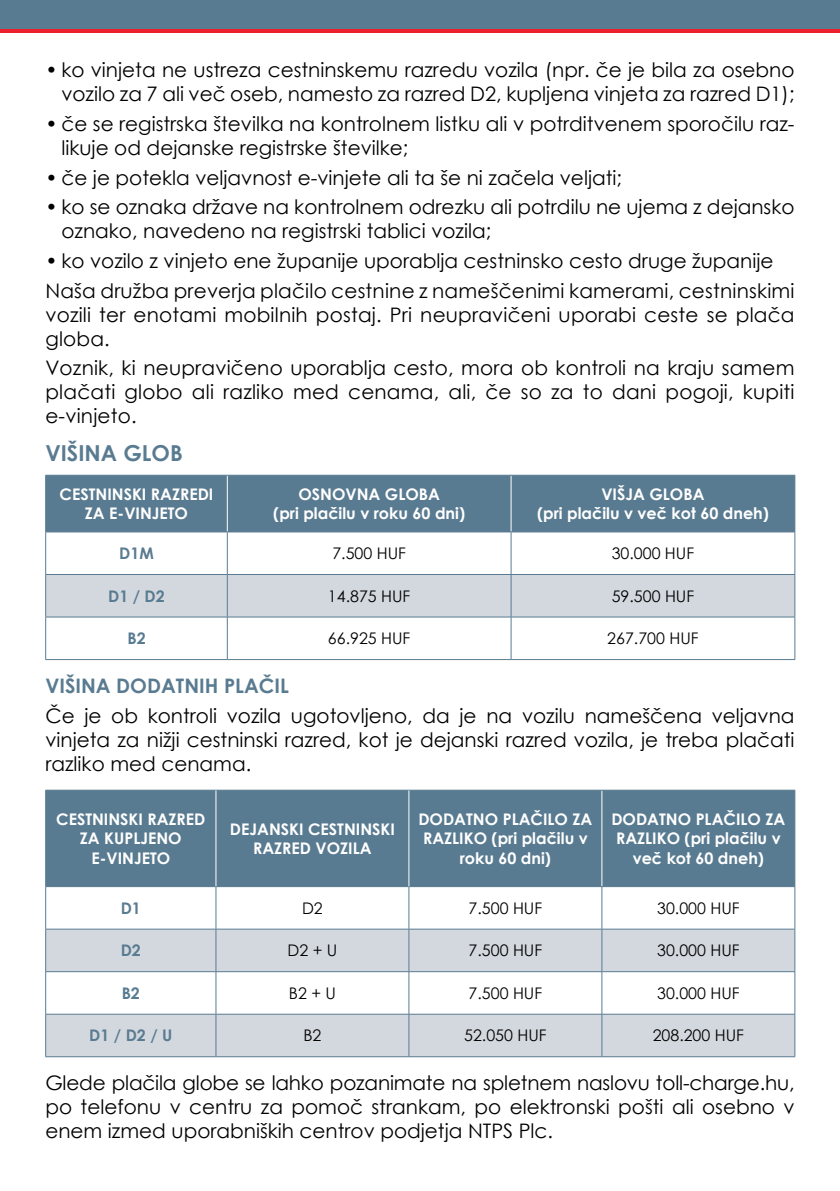
<style>
.page{position:relative;width:840px;height:1191px;background:#fff}
.page>*{position:absolute;margin:0;border:0;box-sizing:border-box;transform-origin:0 0}
.t1{font:700 22px "Century Gothic";color:#597b91}
.t2{font:20px/24px "Century Gothic";color:#000}
.t3{font:700 20px "Century Gothic";color:#597b91}
.t4{font:700 16px/19.2px "Century Gothic";color:#fff;text-align:center}
.t5{font:16px "Century Gothic";color:#000}
.t6{font:700 16px "Century Gothic";color:#597b91}
</style>
<div class="page">
<div style="left:46px;top:476px;width:748px;height:55px;background:#597b91"></div>
<div style="left:46px;top:575px;width:748px;height:41px;background:#d3d8df"></div>
<hr style="left:227px;top:475px;width:1px;height:56px;background:#fff">
<hr style="left:510px;top:475px;width:1px;height:56px;background:#fff">
<hr style="left:45px;top:475px;width:1px;height:56px;background:#597b91">
<hr style="left:45px;top:475px;width:182px;height:1px;background:#597b91">
<hr style="left:227px;top:475px;width:284px;height:1px;background:#597b91">
<hr style="left:511px;top:475px;width:283px;height:1px;background:#597b91">
<hr style="left:794px;top:475px;width:1px;height:56px;background:#597b91">
<hr style="left:45px;top:532px;width:1px;height:42px;background:#597b91">
<hr style="left:45px;top:575px;width:1px;height:42px;background:#597b91">
<hr style="left:45px;top:617px;width:1px;height:42px;background:#597b91">
<hr style="left:45px;top:531px;width:182px;height:1px;background:#597b91">
<hr style="left:227px;top:531px;width:284px;height:1px;background:#597b91">
<hr style="left:511px;top:531px;width:283px;height:1px;background:#597b91">
<hr style="left:227px;top:532px;width:1px;height:42px;background:#597b91">
<hr style="left:510px;top:532px;width:1px;height:42px;background:#597b91">
<hr style="left:794px;top:532px;width:1px;height:42px;background:#597b91">
<hr style="left:227px;top:575px;width:1px;height:42px;background:#597b91">
<hr style="left:510px;top:575px;width:1px;height:42px;background:#597b91">
<hr style="left:794px;top:575px;width:1px;height:42px;background:#597b91">
<hr style="left:227px;top:617px;width:1px;height:42px;background:#597b91">
<hr style="left:510px;top:617px;width:1px;height:42px;background:#597b91">
<hr style="left:794px;top:617px;width:1px;height:42px;background:#597b91">
<hr style="left:45px;top:574px;width:182px;height:1px;background:#597b91">
<hr style="left:227px;top:574px;width:284px;height:1px;background:#597b91">
<hr style="left:511px;top:574px;width:283px;height:1px;background:#597b91">
<hr style="left:45px;top:616px;width:182px;height:1px;background:#597b91">
<hr style="left:227px;top:616px;width:284px;height:1px;background:#597b91">
<hr style="left:511px;top:616px;width:283px;height:1px;background:#597b91">
<hr style="left:45px;top:659px;width:182px;height:1px;background:#597b91">
<hr style="left:227px;top:659px;width:284px;height:1px;background:#597b91">
<hr style="left:511px;top:659px;width:283px;height:1px;background:#597b91">
<div style="left:46px;top:791px;width:748px;height:95px;background:#597b91"></div>
<svg style="left:46px;top:929px;width:748px;height:127px;fill:#d3d8df"></svg>
<hr style="left:45px;top:790px;width:1px;height:96px;background:#597b91">
<hr style="left:45px;top:790px;width:171px;height:1px;background:#597b91">
<hr style="left:601px;top:790px;width:1px;height:96px;background:#fff">
<hr style="left:216px;top:790px;width:192px;height:1px;background:#597b91">
<hr style="left:408px;top:790px;width:193px;height:1px;background:#597b91">
<hr style="left:601px;top:790px;width:193px;height:1px;background:#597b91">
<hr style="left:794px;top:790px;width:1px;height:96px;background:#597b91">
<hr style="left:45px;top:887px;width:1px;height:42px;background:#597b91">
<hr style="left:45px;top:886px;width:171px;height:1px;background:#597b91">
<hr style="left:216px;top:886px;width:192px;height:1px;background:#597b91">
<hr style="left:408px;top:886px;width:193px;height:1px;background:#597b91">
<hr style="left:601px;top:886px;width:193px;height:1px;background:#597b91">
<hr style="left:215px;top:887px;width:1px;height:42px;background:#597b91">
<hr style="left:408px;top:887px;width:1px;height:42px;background:#597b91">
<hr style="left:601px;top:887px;width:1px;height:42px;background:#597b91">
<hr style="left:794px;top:887px;width:1px;height:42px;background:#597b91">
<hr style="left:45px;top:929px;width:1px;height:42px;background:#597b91">
<hr style="left:45px;top:972px;width:1px;height:42px;background:#597b91">
<hr style="left:45px;top:1014px;width:1px;height:42px;background:#597b91">
<hr style="left:45px;top:928px;width:171px;height:1px;background:#597b91">
<hr style="left:216px;top:928px;width:192px;height:1px;background:#597b91">
<hr style="left:408px;top:928px;width:193px;height:1px;background:#597b91">
<hr style="left:601px;top:928px;width:193px;height:1px;background:#597b91">
<hr style="left:215px;top:929px;width:1px;height:42px;background:#597b91">
<hr style="left:408px;top:929px;width:1px;height:42px;background:#597b91">
<hr style="left:601px;top:929px;width:1px;height:42px;background:#597b91">
<hr style="left:794px;top:929px;width:1px;height:42px;background:#597b91">
<hr style="left:215px;top:972px;width:1px;height:42px;background:#597b91">
<hr style="left:408px;top:972px;width:1px;height:42px;background:#597b91">
<hr style="left:601px;top:972px;width:1px;height:42px;background:#597b91">
<hr style="left:794px;top:972px;width:1px;height:42px;background:#597b91">
<hr style="left:215px;top:1014px;width:1px;height:42px;background:#597b91">
<hr style="left:408px;top:1014px;width:1px;height:42px;background:#597b91">
<hr style="left:601px;top:1014px;width:1px;height:42px;background:#597b91">
<hr style="left:794px;top:1014px;width:1px;height:42px;background:#597b91">
<hr style="left:45px;top:971px;width:171px;height:1px;background:#597b91">
<hr style="left:216px;top:971px;width:192px;height:1px;background:#597b91">
<hr style="left:408px;top:971px;width:193px;height:1px;background:#597b91">
<hr style="left:601px;top:971px;width:193px;height:1px;background:#597b91">
<hr style="left:45px;top:1014px;width:171px;height:1px;background:#597b91">
<hr style="left:216px;top:1014px;width:192px;height:1px;background:#597b91">
<hr style="left:408px;top:1014px;width:193px;height:1px;background:#597b91">
<hr style="left:601px;top:1014px;width:193px;height:1px;background:#597b91">
<hr style="left:45px;top:1056px;width:171px;height:1px;background:#597b91">
<hr style="left:216px;top:1056px;width:192px;height:1px;background:#597b91">
<hr style="left:408px;top:1056px;width:193px;height:1px;background:#597b91">
<hr style="left:601px;top:1056px;width:193px;height:1px;background:#597b91">
<hr style="left:215px;top:790px;width:1px;height:96px;background:#fff">
<hr style="left:408px;top:790px;width:1px;height:96px;background:#fff">
<svg style="left:0;top:28px;width:839px;height:5px;background:#cf3241"></svg>
<div style="left:0;top:0;width:839px;height:28px;background:#597b91"></div>
<p class="t2" style="left:45px;top:58px;width:750px;text-align:right">• ko vinjeta ne ustreza cestninskemu razredu vozila (npr. če je bila za osebno vozilo za 7 ali več oseb, namesto za razred D2, kupljena vinjeta za razred D1);</p>
<p class="t2" style="left:61px;top:111px;width:734px;text-indent:-16px">• če se registrska številka na kontrolnem listku ali v potrditvenem sporočilu raz&shy;likuje od dejanske registrske številke;</p>
<p class="t2" style="left:45px;top:165px;width:578px">• če je potekla veljavnost e-vinjete ali ta še ni začela veljati;</p>
<p class="t2" style="left:61px;top:195px;width:734px;text-indent:-16px">• ko se oznaka države na kontrolnem odrezku ali potrdilu ne ujema z dejansko oznako, navedeno na registrski tablici vozila;</p>
<p class="t2" style="left:45px;top:246px;width:750px;line-height:29.6px">• ko vozilo z vinjeto ene županije uporablja cestninsko cesto druge županije<br>Naša družba preverja plačilo cestnine z nameščenimi kamerami, cestninskimi</p>
<p class="t2" style="left:45px;top:302px;width:750px">vozili ter enotami mobilnih postaj. Pri neupravičeni uporabi ceste se plača globa.</p>
<p class="t2" style="left:45px;top:356px;width:750px;text-align:justify">Voznik, ki neupravičeno uporablja cesto, mora ob kontroli na kraju samem plačati globo ali razliko med cenama, ali, če so za to dani pogoji, kupiti e-vinjeto.</p>
<p class="t1" style="left:45px;top:436px;width:139px">VIŠINA GLOB</p>
<p class="t4" style="left:60px;top:484px;width:155px">CESTNINSKI RAZREDI<br>ZA E-VINJETO</p>
<p class="t4" style="left:273px;top:484px;width:193px">OSNOVNA GLOBA<br>(pri plačilu v roku 60 dni)</p>
<p class="t4" style="left:536px;top:484px;width:233px">VIŠJA GLOBA<br>(pri plačilu v več kot 60 dneh)</p>
<p class="t6" style="left:119px;top:541px;width:36px">D1M</p>
<p class="t5" style="left:332px;top:542px;width:75px">7.500 HUF</p>
<p class="t5" style="left:611px;top:542px;width:84px">30.000 HUF</p>
<p class="t6" style="left:108px;top:584px;width:58px">D1 / D2</p>
<p class="t5" style="left:328px;top:585px;width:84px">14.875 HUF</p>
<p class="t5" style="left:611px;top:585px;width:84px">59.500 HUF</p>
<p class="t6" style="left:127px;top:626px;width:20px">B2</p>
<p class="t5" style="left:328px;top:627px;width:84px">66.925 HUF</p>
<p class="t5" style="left:607px;top:627px;width:93px">267.700 HUF</p>
<p class="t3" style="left:45px;top:670px;width:245px">VIŠINA DODATNIH PLAČIL</p>
<p class="t2" style="left:45px;top:703px;width:750px;text-align:justify">Če je ob kontroli vozila ugotovljeno, da je na vozilu nameščena veljavna vinjeta za nižji cestninski razred, kot je dejanski razred vozila, je treba plačati razliko med cenama.</p>
<p class="t4" style="left:56px;top:809px;width:151px">CESTNINSKI RAZRED<br>ZA KUPLJENO<br>E-VINJETO</p>
<p class="t4" style="left:230px;top:818px;width:166px">DEJANSKI CESTNINSKI<br>RAZRED VOZILA</p>
<p class="t4" style="left:418px;top:809px;width:175px">DODATNO PLAČILO ZA<br>RAZLIKO (pri plačilu v roku 60 dni)</p>
<p class="t4" style="left:611px;top:809px;width:175px">DODATNO PLAČILO ZA<br>RAZLIKO (pri plačilu v več kot 60 dneh)</p>
<p class="t6" style="left:121px;top:896px;width:22px">D1</p>
<p class="t5" style="left:302px;top:897px;width:22px">D2</p>
<p class="t5" style="left:468px;top:897px;width:75px">7.500 HUF</p>
<p class="t5" style="left:656px;top:897px;width:84px">30.000 HUF</p>
<p class="t6" style="left:121px;top:938px;width:22px">D2</p>
<p class="t5" style="left:287px;top:939px;width:51px">D2 + U</p>
<p class="t5" style="left:468px;top:939px;width:75px">7.500 HUF</p>
<p class="t5" style="left:656px;top:939px;width:84px">30.000 HUF</p>
<p class="t6" style="left:122px;top:981px;width:20px">B2</p>
<p class="t5" style="left:289px;top:982px;width:49px">B2 + U</p>
<p class="t5" style="left:468px;top:982px;width:75px">7.500 HUF</p>
<p class="t5" style="left:656px;top:982px;width:84px">30.000 HUF</p>
<p class="t6" style="left:89px;top:1023px;width:85px">D1 / D2 / U</p>
<p class="t5" style="left:303px;top:1024px;width:20px">B2</p>
<p class="t5" style="left:464px;top:1024px;width:84px">52.050 HUF</p>
<p class="t5" style="left:652px;top:1024px;width:93px">208.200 HUF</p>
<p class="t2" style="left:45px;top:1070px;width:750px;text-align:justify">Glede plačila globe se lahko pozanimate na spletnem naslovu toll-charge.hu, po telefonu v centru za pomoč strankam, po elektronski pošti ali osebno v enem izmed uporabniških centrov podjetja NTPS Plc.</p>
</div>
